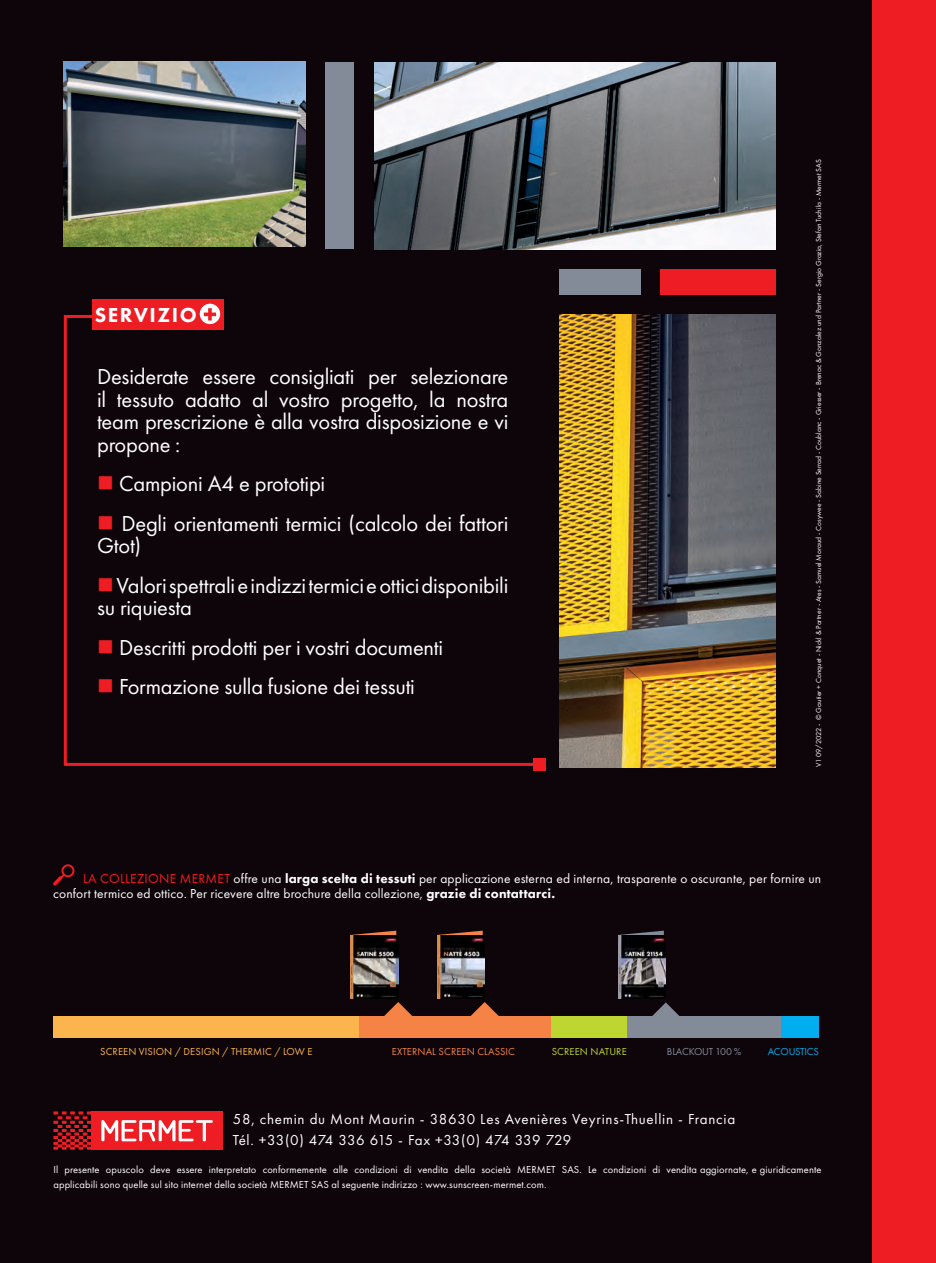
<style>
.page{position:relative;width:936px;height:1263px;background:#fff}
.page>*{position:absolute;margin:0;border:0;box-sizing:border-box;transform-origin:0 0}
.t1{font:22.5px/22.5px "Futura PT";letter-spacing:-.01em;color:#fff}
.t2{font:800 21px "Futura PT";letter-spacing:.07em;color:#fff}
.t3{font:15px "Futura PT";letter-spacing:.05em;color:#fff}
.t4{font:15px "Futura PT";color:#fff}
.t5{font:13.5px/15px "Futura PT";letter-spacing:.01em;color:#fff}
.t6{font:10.5px/15px "Futura PT";letter-spacing:.01em;color:#fff}
.t7{font:10.5px "Futura PT";letter-spacing:.01em;color:#fcb54c}
.t8{font:10.5px "Futura PT";letter-spacing:.01em;color:#f58345}
.t9{font:10.5px "Futura PT";letter-spacing:.01em;color:#bed630}
.t10{font:10.5px "Futura PT";letter-spacing:-.015em;color:#838a98}
.t11{font:10.5px "Futura PT";letter-spacing:-.015em;color:#00aeef}
.t12{font:7.5px "Futura PT";color:#fff}
.s1{color:#ee1d23}
.s2{font-weight:800}
</style>
<div class="page">
<div style="left:0;top:0;width:935px;height:1263px;background:#0e050a"></div>
<div style="left:91px;top:1111px;width:131px;height:39px;background:#ee1d23"></div>
<svg style="left:53px;top:1111px;width:38px;height:39px"></svg>
<svg style="left:101px;top:1120px;width:112px;height:21px"></svg>
<div style="left:872px;top:0;width:63px;height:1263px;background:#ee1d23"></div>
<img style="left:374px;top:62px;width:401px;height:187px">
<img style="left:559px;top:315px;width:216px;height:452px">
<div style="left:325px;top:62px;width:29px;height:187px;background:#838a98"></div>
<img style="left:64px;top:62px;width:241px;height:185px">
<div style="left:660px;top:269px;width:115px;height:26px;background:#ee1d23"></div>
<div style="left:559px;top:269px;width:81px;height:26px;background:#838a98"></div>
<div style="left:53px;top:1016px;width:306px;height:21px;background:#fcb54c"></div>
<div style="left:551px;top:1016px;width:76px;height:21px;background:#bed630"></div>
<div style="left:359px;top:1016px;width:192px;height:21px;background:#f58345"></div>
<div style="left:780px;top:1016px;width:39px;height:21px;background:#00aeef"></div>
<svg style="left:437px;top:931px;width:61px;height:85px"></svg>
<img style="left:351px;top:931px;width:61px;height:85px">
<div style="left:627px;top:1016px;width:153px;height:21px;background:#838a98"></div>
<svg style="left:618px;top:931px;width:61px;height:85px"></svg>
<svg style="left:53px;top:864px;width:21px;height:22px"></svg>
<svg style="left:63px;top:313px;width:471px;height:454px"></svg>
<div style="left:534px;top:758px;width:12px;height:12px;background:#ee1d23"></div>
<div style="left:92px;top:300px;width:131px;height:30px;background:#ee1d23"></div>
<div style="left:200px;top:304px;width:20px;height:20px;background:#fff;border-radius:50%"></div>
<svg style="left:204px;top:308px;width:12px;height:12px"></svg>
<p class="t2" style="left:95px;top:302px;width:103px">SERVIZIO</p>
<p class="t1" style="left:97px;top:365px;width:413px;text-align:justify">Desiderate essere consigliati per selezionare il tessuto adatto al vostro progetto, la nostra team prescrizione è alla vostra disposizione e vi propone :</p>
<p class="t1" style="left:97px;top:472px;width:230px"><span class="s1">■</span> Campioni A4 e prototipi</p>
<p class="t1" style="left:97px;top:512px;width:413px"><span class="s1">■</span> Degli orientamenti termici (calcolo dei fattori<br>Gtot)</p>
<p class="t1" style="left:97px;top:574px;width:413px"><span class="s1">■</span>Valori spettrali e indizzi termici e ottici disponibili su riquiesta</p>
<p class="t1" style="left:97px;top:636px;width:347px"><span class="s1">■</span> Descritti prodotti per i vostri documenti</p>
<p class="t1" style="left:97px;top:675px;width:319px"><span class="s1">■</span> Formazione sulla fusione dei tessuti</p>
<p class="t12" style="left:814px;top:767px;width:609px;rotate:-90deg">V1 09/2022 - © Gautier + Conquet - Nickl &amp; Partner - Ates - Samuel Moraud - Cosywee - Sabine Serrad - Coublanc - Griesser - Brenac &amp; Gonzalez und Partner - Sergio Grazia, Stefan Tuchila - Mermet SAS</p>
<p class="t5" style="left:53px;top:871px;width:769px;text-indent:30px"><span class="s1">LA COLLEZIONE MERMET</span> offre una <span class="s2">larga scelta di tessuti</span> per applicazione esterna ed interna, trasparente o oscurante, per fornire un confort termico ed ottico. Per ricevere altre brochure della collezione, <span class="s2">grazie di contattarci.</span></p>
<p class="t7" style="left:100px;top:1045px;width:214px">SCREEN VISION / DESIGN / THERMIC / LOW E</p>
<p class="t8" style="left:392px;top:1045px;width:125px">EXTERNAL SCREEN CLASSIC</p>
<p class="t9" style="left:551px;top:1045px;width:76px">SCREEN NATURE</p>
<p class="t10" style="left:667px;top:1045px;width:76px">BLACKOUT 100 %</p>
<p class="t11" style="left:767px;top:1045px;width:53px">ACOUSTICS</p>
<p class="t3" style="left:233px;top:1110px;width:504px">58, chemin du Mont Maurin - 38630 Les Avenières Veyrins-Thuellin - Francia</p>
<p class="t4" style="left:233px;top:1131px;width:340px">Tél. +33(0) 474 336 615 - Fax +33(0) 474 339 729</p>
<p class="t6" style="left:53px;top:1161px;width:769px">Il presente opuscolo deve essere interpretato conformemente alle condizioni di vendita della società MERMET SAS. Le condizioni di vendita aggiornate, e giuridicamente applicabili sono quelle sul sito internet della società MERMET SAS al seguente indirizzo : www.sunscreen-mermet.com.</p>
</div>
